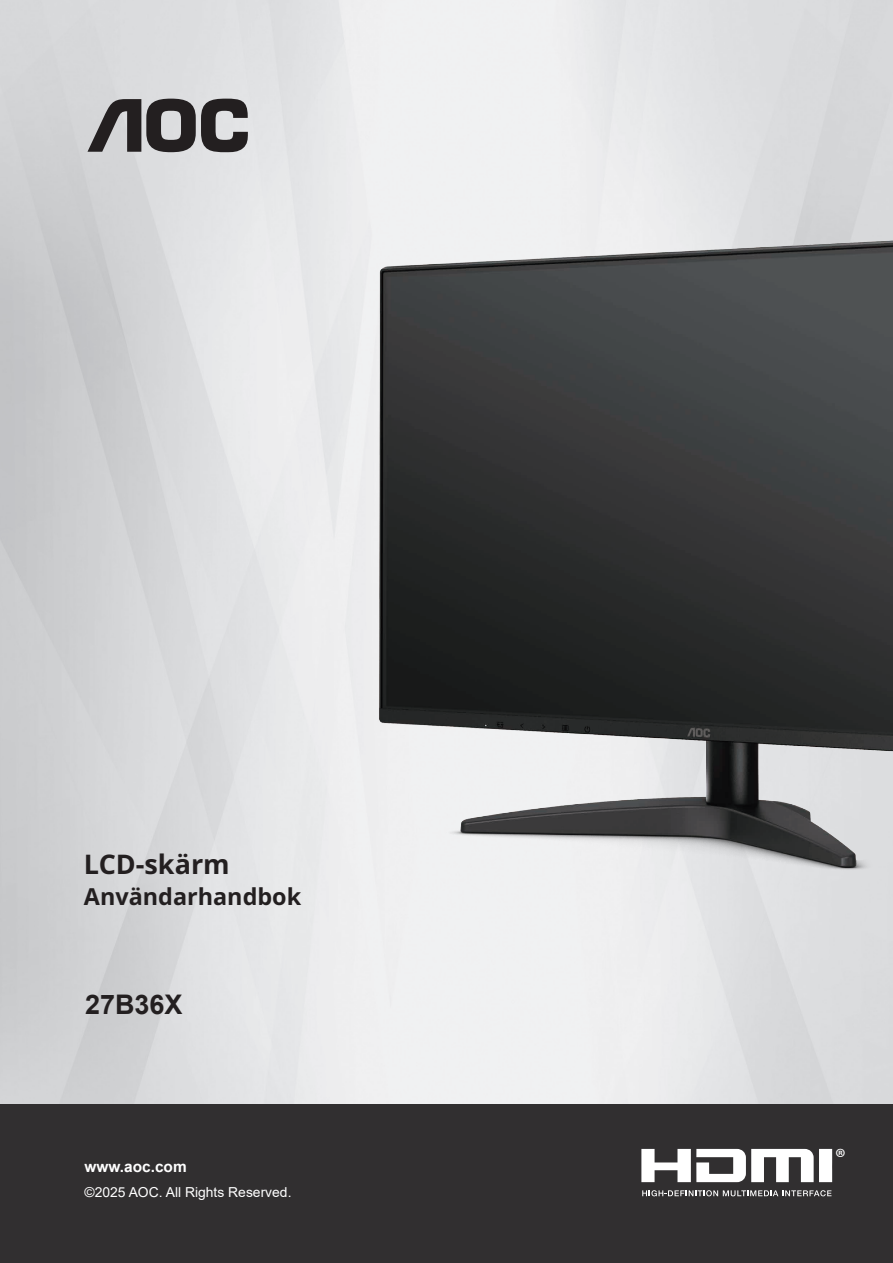
<style>
.page{position:relative;width:893px;height:1263px;background:#fff}
.page>*{position:absolute;margin:0;border:0;box-sizing:border-box;transform-origin:0 0}
.t1{font:700 27px "Noto Sans";color:#231f20}
.t2{font:700 27px "Arial";color:#231f20}
.t3{font:25.2px "Myriad Pro";color:#fff}
.t4{font:700 23.4px "Noto Sans";color:#231f20}
.t5{font:700 15.3px "Arial";color:#fff}
.t6{font:13.8px "Arial";color:#fff}
</style>
<div class="page">
<svg style="left:87px;top:99px;width:161px;height:53px;background:#706e6f"></svg>
<div style="left:0;top:1104px;width:893px;height:159px;background:#312f30"></div>
<img style="left:368px;top:219px;width:525px;height:657px">
<svg style="left:641px;top:1149px;width:191px;height:33px"></svg>
<svg style="left:642px;top:1190px;width:189px;height:6px"></svg>
<p class="t1" style="left:84px;top:849px;width:147px">LCD-skärm</p>
<p class="t4" style="left:84px;top:883px;width:219px">Användarhandbok</p>
<p class="t2" style="left:85px;top:985px;width:99px">27B36X</p>
<p class="t5" style="left:84px;top:1156px;width:104px">www.aoc.com</p>
<p class="t6" style="left:84px;top:1183px;width:209px">©2025 AOC. All Rights Reserved.</p>
<p class="t3" style="left:835px;top:1141px;width:12px">®</p>
</div>
